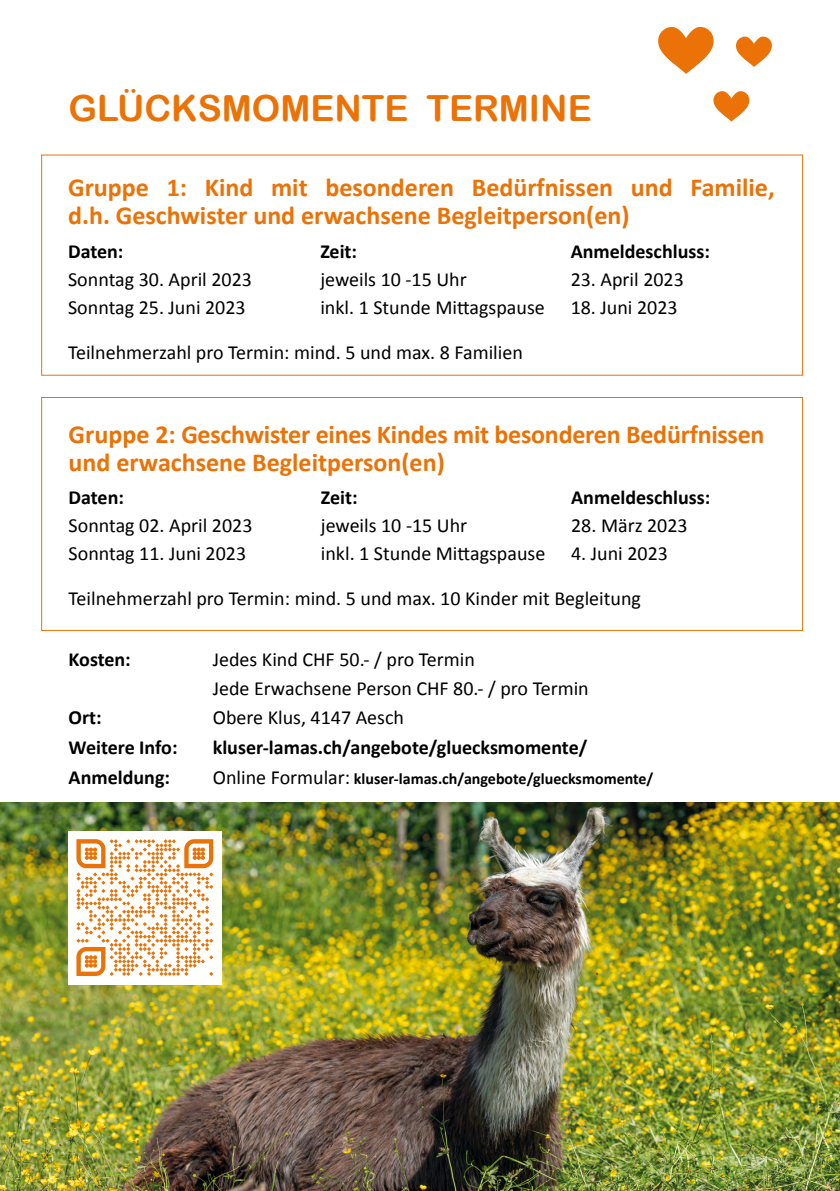
<style>
.page{position:relative;width:840px;height:1191px;background:#fff}
.page>*{position:absolute;margin:0;border:0;box-sizing:border-box;transform-origin:0 0}
.t1{font:36px "Arial Rounded MT Bold";color:#eb7206}
.t2{font:700 26px/28px "Calibri";color:#eb7206}
.t3{font:20px/28.8px "Calibri";color:#000}
.t4{font:700 20px "Calibri";color:#000}
.t5{font:700 16px "Calibri";color:#000}
.s1{font-weight:400;font-size:20px}
</style>
<div class="page">
<div style="left:41px;top:397px;width:761px;height:234px;border:1px solid #eb7206"></div>
<svg style="left:736px;top:37px;width:35px;height:30px"></svg>
<svg style="left:658px;top:27px;width:55px;height:47px"></svg>
<svg style="left:713px;top:91px;width:35px;height:31px"></svg>
<img style="left:0;top:802px;width:839px;height:389px">
<div style="left:68px;top:831px;width:153px;height:153px;background:#fff"></div>
<svg style="left:76px;top:839px;width:137px;height:137px"></svg>
<h1 class="t1" style="left:69px;top:87px;width:524px">GLÜCKSMOMENTE TERMINE</h1>
<h2 class="t2" style="left:68px;top:173px;width:707px">Gruppe 1: Kind mit besonderen Bedürfnissen und Familie, d.h. Geschwister und erwachsene Begleitperson(en)</h2>
<p class="t4" style="left:68px;top:238px;width:57px">Daten:</p>
<p class="t4" style="left:320px;top:238px;width:38px">Zeit:</p>
<p class="t4" style="left:570px;top:238px;width:141px">Anmeldeschluss:</p>
<p class="t3" style="left:68px;top:265px;width:185px">Sonntag 30. April 2023</p>
<p class="t3" style="left:320px;top:265px;width:148px">jeweils 10 -15 Uhr</p>
<p class="t3" style="left:570px;top:265px;width:115px">23. April 2023</p>
<p class="t3" style="left:68px;top:293px;width:179px">Sonntag 25. Juni 2023</p>
<p class="t3" style="left:320px;top:293px;width:226px">inkl. 1 Stunde Mittagspause</p>
<p class="t3" style="left:570px;top:293px;width:108px">18. Juni 2023</p>
<p class="t3" style="left:68px;top:338px;width:456px">Teilnehmerzahl pro Termin: mind. 5 und max. 8 Familien</p>
<h2 class="t2" style="left:69px;top:420px;width:697px">Gruppe 2: Geschwister eines Kindes mit besonderen Bedürfnissen und erwachsene Begleitperson(en)</h2>
<p class="t4" style="left:69px;top:485px;width:57px">Daten:</p>
<p class="t4" style="left:321px;top:485px;width:38px">Zeit:</p>
<p class="t4" style="left:571px;top:485px;width:141px">Anmeldeschluss:</p>
<p class="t3" style="left:69px;top:511px;width:185px">Sonntag 02. April 2023</p>
<p class="t3" style="left:321px;top:511px;width:148px">jeweils 10 -15 Uhr</p>
<p class="t3" style="left:571px;top:511px;width:118px">28. März 2023</p>
<p class="t3" style="left:69px;top:539px;width:179px">Sonntag 11. Juni 2023</p>
<p class="t3" style="left:321px;top:539px;width:226px">inkl. 1 Stunde Mittagspause</p>
<p class="t3" style="left:571px;top:539px;width:98px">4. Juni 2023</p>
<p class="t3" style="left:69px;top:584px;width:573px">Teilnehmerzahl pro Termin: mind. 5 und max. 10 Kinder mit Begleitung</p>
<p class="t4" style="left:69px;top:646px;width:64px">Kosten:</p>
<p class="t3" style="left:213px;top:645px;width:377px">Jedes Kind CHF 50.- / pro Termin<br>Jede Erwachsene Person CHF 80.- / pro Termin</p>
<p class="t4" style="left:69px;top:705px;width:35px">Ort:</p>
<p class="t3" style="left:213px;top:703px;width:193px">Obere Klus, 4147 Aesch</p>
<p class="t4" style="left:69px;top:734px;width:110px">Weitere Info:</p>
<p class="t4" style="left:213px;top:734px;width:376px">kluser-lamas.ch/angebote/gluecksmomente/</p>
<p class="t4" style="left:69px;top:764px;width:103px">Anmeldung:</p>
<p class="t5" style="left:213px;top:768px;width:442px"><span class="s1">Online Formular:</span> kluser-lamas.ch/angebote/gluecksmomente/</p>
</div>
